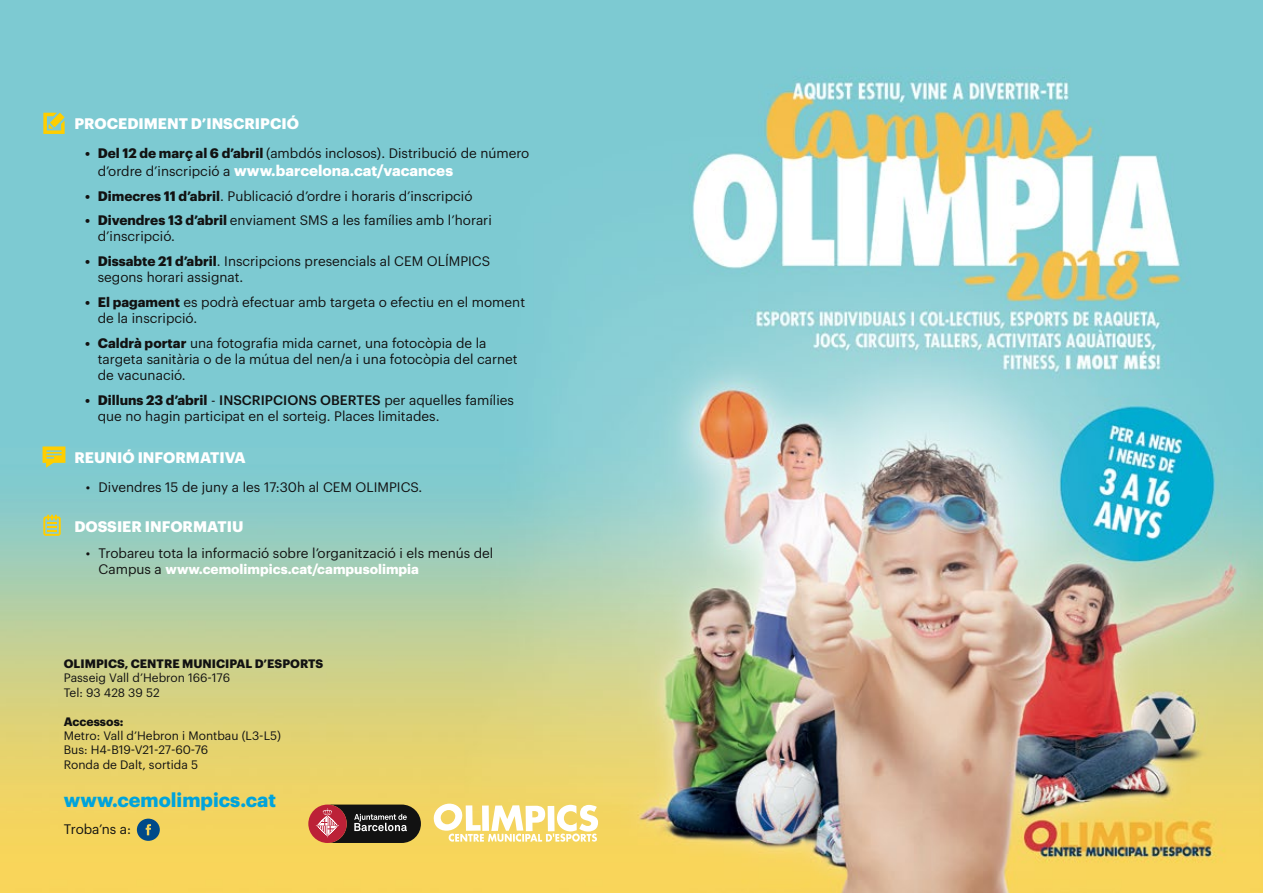
<style>
.page{position:relative;width:1263px;height:893px;background:#fff}
.page>*{position:absolute;margin:0;border:0;box-sizing:border-box;transform-origin:0 0}
.t1{font:700 19.5px "Graphik";color:#00a3db}
.t2{font:700 15px "Graphik";color:#fff}
.t3{font:13.5px/16.2px "Graphik";color:#121212}
.t4{font:12px/14.4px "Graphik";color:#121212}
.t5{font:700 12px "Graphik";color:#121212}
.s1{font-weight:700}
.s2{font-weight:400;font-size:13.5px;color:#121212}
.s3{font-weight:500}
.s4{font-weight:700;color:#fff}
</style>
<div class="page">
<img style="left:0;top:0;width:1263px;height:893px">
<svg style="left:308px;top:804px;width:113px;height:39px;background:#66413b"></svg>
<svg style="left:433px;top:803px;width:165px;height:39px"></svg>
<svg style="left:137px;top:819px;width:23px;height:22px"></svg>
<svg style="left:43px;top:113px;width:22px;height:21px"></svg>
<svg style="left:43px;top:514px;width:18px;height:22px"></svg>
<svg style="left:43px;top:446px;width:22px;height:22px"></svg>
<p class="t2" style="left:74px;top:112px;width:226px">PROCEDIMENT D’INSCRIPCIÓ</p>
<p class="t3" style="left:85px;top:144px;width:446px"><span class="s1">• Del 12 de març al 6 d’abril</span> (ambdós inclosos). Distribució de número</p>
<p class="t2" style="left:98px;top:159px;width:357px"><span class="s2">d’ordre d’inscripció a</span> www.barcelona.cat/vacances</p>
<p class="t3" style="left:85px;top:186px;width:389px"><span class="s1">• Dimecres 11 d’abril</span>. Publicació d’ordre i horaris d’inscripció</p>
<p class="t3" style="left:98px;top:211px;width:396px;text-indent:-13px"><span class="s1">• Divendres 13 d’abril</span> enviament SMS a les famílies amb l’horari d’inscripció.</p>
<p class="t3" style="left:98px;top:252px;width:394px;text-indent:-13px"><span class="s1">• Dissabte 21 d’abril</span>. Inscripcions presencials al CEM OLÍMPICS segons horari assignat.</p>
<p class="t3" style="left:98px;top:293px;width:429px;text-indent:-13px"><span class="s1">• El pagament</span> es podrà efectuar amb targeta o efectiu en el moment de la inscripció.</p>
<p class="t3" style="left:98px;top:334px;width:421px;text-indent:-13px"><span class="s1">• Caldrà portar</span> una fotografia mida carnet, una fotocòpia de la targeta sanitària o de la mútua del nen/a i una fotocòpia del carnet de vacunació.</p>
<p class="t3" style="left:98px;top:391px;width:418px;text-indent:-13px"><span class="s1">• Dilluns 23 d’abril</span> - <span class="s3">INSCRIPCIONS OBERTES</span> per aquelles famílies que no hagin participat en el sorteig. Places limitades.</p>
<p class="t2" style="left:74px;top:446px;width:173px">REUNIÓ INFORMATIVA</p>
<p class="t3" style="left:86px;top:477px;width:338px">• Divendres 15 de juny a les 17:30h al CEM OLIMPICS.</p>
<p class="t2" style="left:74px;top:515px;width:171px">DOSSIER INFORMATIU</p>
<p class="t3" style="left:98px;top:544px;width:396px;text-indent:-13px">• Trobareu tota la informació sobre l’organització i els menús del<br>Campus a <span class="s4">www.cemolimpics.cat/campusolimpia</span></p>
<p class="t5" style="left:64px;top:654px;width:261px">OLIMPICS, CENTRE MUNICIPAL D’ESPORTS</p>
<p class="t4" style="left:64px;top:670px;width:168px">Passeig Vall d’Hebron 166-176<br>Tel: 93 428 39 52</p>
<p class="t5" style="left:64px;top:712px;width:61px">Accessos:</p>
<p class="t4" style="left:64px;top:727px;width:219px">Metro: Vall d’Hebron i Montbau (L3-L5)<br>Bus: H4-B19-V21-27-60-76<br>Ronda de Dalt, sortida 5</p>
<h1 class="t1" style="left:64px;top:785px;width:214px">www.cemolimpics.cat</h1>
<p class="t3" style="left:64px;top:820px;width:69px">Troba’ns a:</p>
</div>
